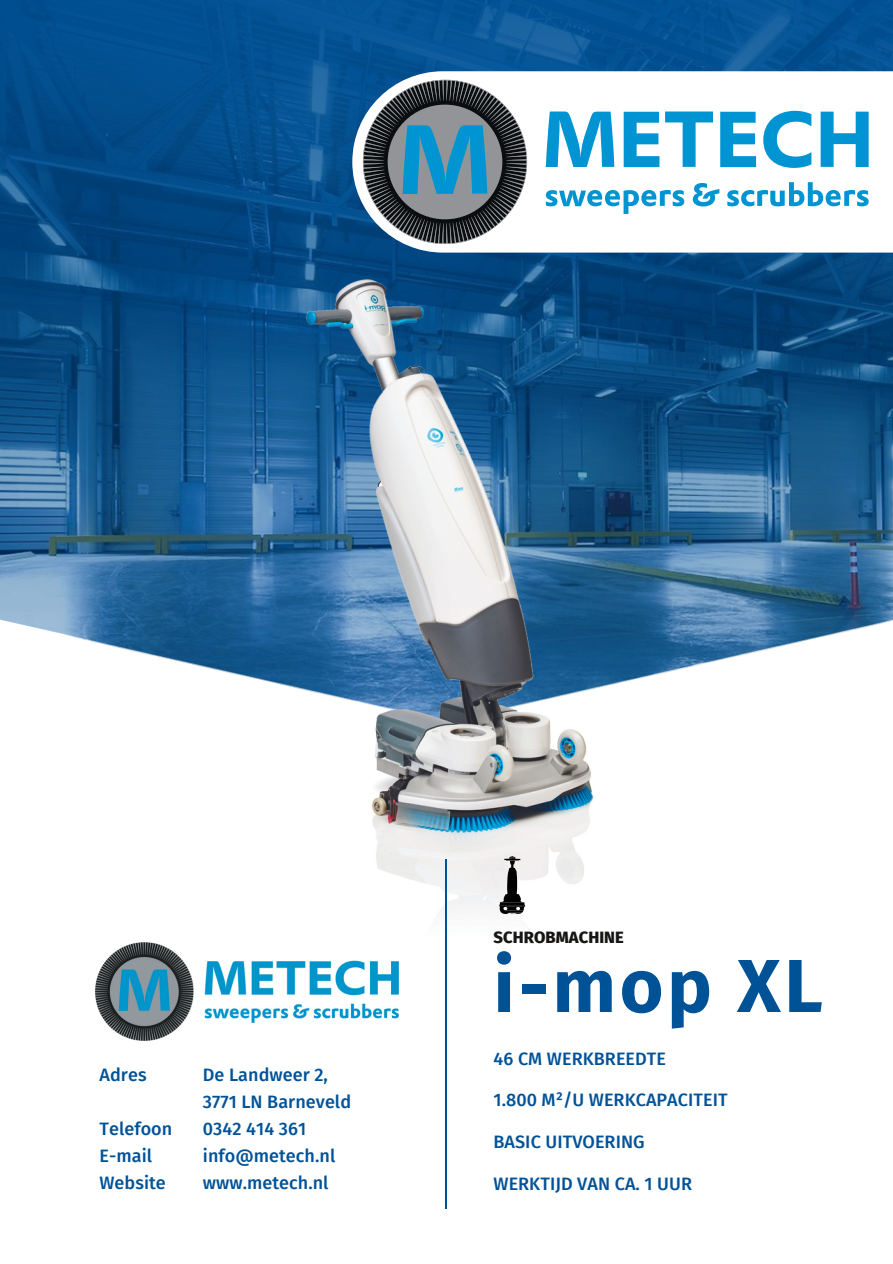
<style>
.page{position:relative;width:893px;height:1264px;background:#fff}
.page>*{position:absolute;margin:0;border:0;box-sizing:border-box;transform-origin:0 0}
.t1{font:700 75px "Fira Sans";color:#005297}
.t2{font:500 18px "Fira Sans";letter-spacing:.005em;color:#005297}
.t3{font:800 16.5px "Fira Sans";letter-spacing:.005em;color:#171615}
</style>
<div class="page">
<img style="left:0;top:0;width:892px;height:662px">
<hr style="left:445px;top:859px;width:1px;height:349px;background:#005297">
<img style="left:95px;top:942px;width:303px;height:98px">
<svg style="left:527px;top:83px;width:365px;height:158px"></svg>
<img style="left:182px;top:178px;width:532px;height:759px">
<svg style="left:352px;top:71px;width:175px;height:181px"></svg>
<svg style="left:545px;top:111px;width:69px;height:56px"></svg>
<svg style="left:623px;top:112px;width:36px;height:55px"></svg>
<svg style="left:665px;top:111px;width:48px;height:56px"></svg>
<svg style="left:720px;top:112px;width:36px;height:55px"></svg>
<svg style="left:763px;top:111px;width:48px;height:57px"></svg>
<svg style="left:820px;top:112px;width:48px;height:55px"></svg>
<svg style="left:546px;top:190px;width:138px;height:24px"></svg>
<svg style="left:692px;top:183px;width:27px;height:23px"></svg>
<svg style="left:727px;top:182px;width:141px;height:24px"></svg>
<svg style="left:499px;top:856px;width:27px;height:58px"></svg>
<p class="t2" style="left:99px;top:1064px;width:49px">Adres</p>
<p class="t2" style="left:99px;top:1118px;width:74px">Telefoon</p>
<p class="t2" style="left:99px;top:1145px;width:54px">E-mail</p>
<p class="t2" style="left:99px;top:1172px;width:68px">Website</p>
<h2 class="t2" style="left:203px;top:1064px;width:126px">De Landweer 2,</h2>
<p class="t2" style="left:203px;top:1091px;width:150px">3771 LN Barneveld</p>
<h1 class="t2" style="left:203px;top:1118px;width:105px">0342 414 361</h1>
<h2 class="t2" style="left:203px;top:1145px;width:134px">info@metech.nl</h2>
<p class="t2" style="left:203px;top:1172px;width:127px">www.metech.nl</p>
<p class="t3" style="left:493px;top:927px;width:132px">SCHROBMACHINE</p>
<p class="t1" style="left:493px;top:941px;width:331px">i-mop XL</p>
<p class="t2" style="left:493px;top:1047px;width:174px">46 CM WERKBREEDTE</p>
<p class="t2" style="left:493px;top:1089px;width:235px">1.800 M²/U WERKCAPACITEIT</p>
<p class="t2" style="left:493px;top:1131px;width:153px">BASIC UITVOERING</p>
<p class="t2" style="left:493px;top:1172px;width:200px">WERKTIJD VAN CA. 1 UUR</p>
</div>
